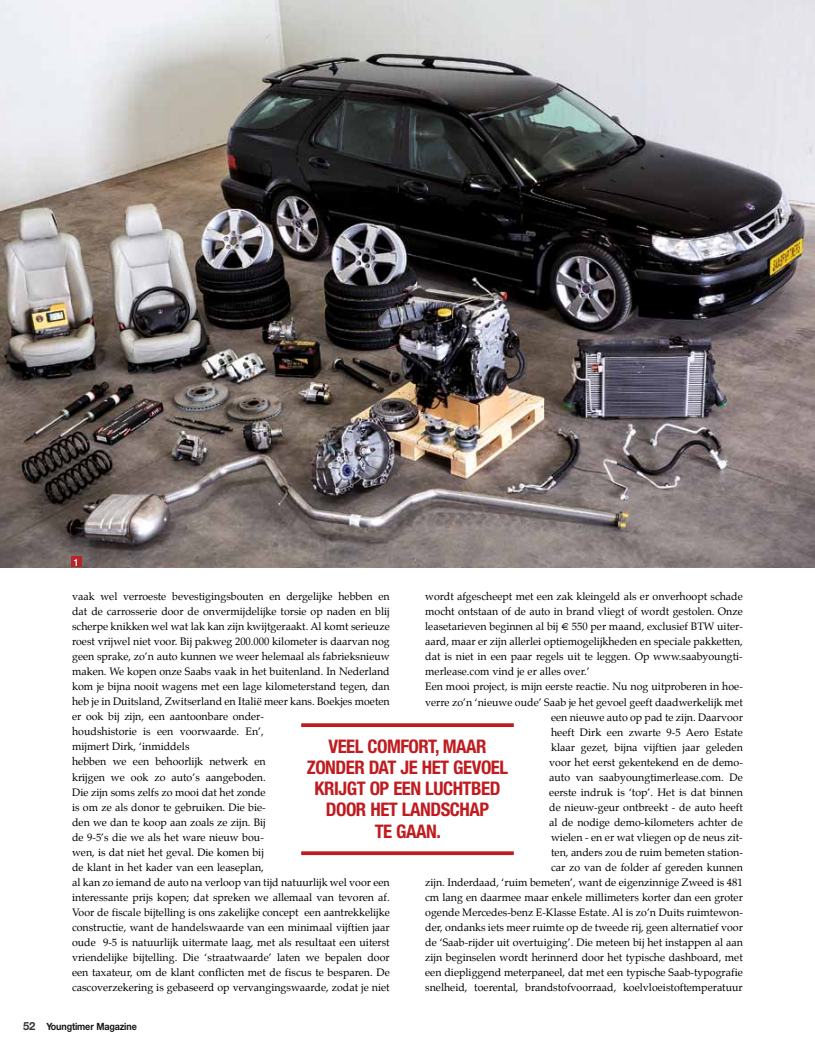
<style>
.page{position:relative;width:815px;height:1053px;background:#fff}
.page>*{position:absolute;margin:0;border:0;box-sizing:border-box;transform-origin:0 0}
.t1{font:700 condensed 18.75px/21.2px "Helvetica Neue LT Std";letter-spacing:-.025em;color:#bf1c20;text-align:center}
.t2{font:10.62px/15px "Palatino";color:#000}
.t3{font:700 10px "Helvetica Neue LT Std";letter-spacing:-.015em;color:#19161a;scale:.9 1}
.t4{font:500 10px "Helvetica Neue LT Std";color:#fff;scale:.9 1}
.s1{font-size:11.25px;color:#393439}
</style>
<div class="page">
<img style="left:0;top:0;width:815px;height:567px">
<div style="left:71px;top:556px;width:10px;height:11px;background:#b72427"></div>
<svg style="left:301px;top:723px;width:213px;height:4px"></svg>
<svg style="left:301px;top:851px;width:213px;height:4px"></svg>
<p class="t4" style="left:74px;top:556px;width:7px">1</p>
<p class="t2" style="left:72px;top:589px;width:319px">vaak wel verroeste bevestigingsbouten en dergelijke hebben en dat de carrosserie door de onvermijdelijke torsie op naden en blij scherpe knikken wel wat lak kan zijn kwijtgeraakt. Al komt serieuze roest vrijwel niet voor. Bij pakweg 200.000 kilometer is daarvan nog geen sprake, zo’n auto kunnen we weer helemaal als fabrieksnieuw maken. We kopen onze Saabs vaak in het buitenland. In Nederland kom je bijna nooit wagens met een lage kilometerstand tegen, dan heb je in Duitsland, Zwitserland en Italië meer kans. Boekjes moeten er ook bij zijn, een aantoonbare onder-<br>houdshistorie is een voorwaarde. En’,<br>mijmert Dirk, ‘inmiddels<br>hebben we een behoorlijk netwerk en<br>krijgen we ook zo auto’s aangeboden.<br>Die zijn soms zelfs zo mooi dat het zonde<br>is om ze als donor te gebruiken. Die bie-<br>den we dan te koop aan zoals ze zijn. Bij<br>de 9-5’s die we als het ware nieuw bou-<br>wen, is dat niet het geval. Die komen bij<br>de klant in het kader van een leaseplan,<br>al kan zo iemand de auto na verloop van tijd natuurlijk wel voor een interessante prijs kopen; dat spreken we allemaal van tevoren af.<br>Voor de fiscale bijtelling is ons zakelijke concept een aantrekkelijke constructie, want de handelswaarde van een minimaal vijftien jaar oude 9-5 is natuurlijk uitermate laag, met als resultaat een uiterst vriendelijke bijtelling. Die ‘straatwaarde’ laten we bepalen door een taxateur, om de klant conflicten met de fiscus te besparen. De cascoverzekering is gebaseerd op vervangingswaarde, zodat je niet</p>
<p class="t2" style="left:425px;top:589px;width:319px">wordt afgescheept met een zak kleingeld als er onverhoopt schade</p>
<p class="t2" style="left:425px;top:604px;width:319px">mocht ontstaan of de auto in brand vliegt of wordt gestolen. Onze</p>
<p class="t2" style="left:425px;top:619px;width:319px">leasetarieven beginnen al bij € 550 per maand, exclusief BTW uiter-</p>
<p class="t2" style="left:425px;top:634px;width:319px">aard, maar er zijn allerlei optiemogelijkheden en speciale pakketten,</p>
<p class="t2" style="left:425px;top:649px;width:319px">dat is niet in een paar regels uit te leggen. Op www.saabyoungti-</p>
<p class="t2" style="left:425px;top:664px;width:166px">merlease.com vind je er alles over.’</p>
<p class="t2" style="left:425px;top:679px;width:319px">Een mooi project, is mijn eerste reactie. Nu nog uitproberen in hoe-</p>
<p class="t2" style="left:425px;top:694px;width:319px">verre zo’n ‘nieuwe oude’ Saab je het gevoel geeft daadwerkelijk met</p>
<p class="t2" style="left:551px;top:709px;width:193px">een nieuwe auto op pad te zijn. Daarvoor</p>
<p class="t2" style="left:551px;top:724px;width:193px">heeft Dirk een zwarte 9-5 Aero Estate</p>
<p class="t2" style="left:551px;top:739px;width:193px">klaar gezet, bijna vijftien jaar geleden</p>
<p class="t2" style="left:549px;top:754px;width:195px">voor het eerst gekentekend en de demo-</p>
<p class="t2" style="left:549px;top:769px;width:195px">auto van saabyoungtimerlease.com. De</p>
<p class="t2" style="left:549px;top:784px;width:195px">eerste indruk is ‘top’. Het is dat binnen</p>
<p class="t2" style="left:549px;top:799px;width:195px">de nieuw-geur ontbreekt - de auto heeft</p>
<p class="t2" style="left:549px;top:814px;width:195px">al de nodige demo-kilometers achter de</p>
<p class="t2" style="left:551px;top:829px;width:193px">wielen - en er wat vliegen op de neus zit-</p>
<p class="t2" style="left:551px;top:844px;width:193px">ten, anders zou de ruim bemeten station-</p>
<p class="t2" style="left:551px;top:859px;width:193px">car zo van de folder af gereden kunnen</p>
<p class="t2" style="left:425px;top:874px;width:319px">zijn. Inderdaad, ‘ruim bemeten’, want de eigenzinnige Zweed is 481</p>
<p class="t2" style="left:425px;top:889px;width:319px">cm lang en daarmee maar enkele millimeters korter dan een groter</p>
<p class="t2" style="left:425px;top:904px;width:319px">ogende Mercedes-benz E-Klasse Estate. Al is zo’n Duits ruimtewon-</p>
<p class="t2" style="left:425px;top:919px;width:319px">der, ondanks iets meer ruimte op de tweede rij, geen alternatief voor</p>
<p class="t2" style="left:425px;top:934px;width:319px">de ‘Saab-rijder uit overtuiging’. Die meteen bij het instappen al aan</p>
<p class="t2" style="left:425px;top:949px;width:319px">zijn beginselen wordt herinnerd door het typische dashboard, met</p>
<p class="t2" style="left:425px;top:964px;width:319px">een diepliggend meterpaneel, dat met een typische Saab-typografie</p>
<p class="t2" style="left:425px;top:979px;width:319px">snelheid, toerental, brandstofvoorraad, koelvloeistoftemperatuur</p>
<h1 class="t1" style="left:307px;top:735px;width:203px">VEEL COMFORT, MAAR<br>ZONDER DAT JE HET GEVOEL<br>KRIJGT OP EEN LUCHTBED<br>DOOR HET LANDSCHAP<br>TE GAAN.</h1>
<p class="t3" style="left:23px;top:1019px;width:128px"><span class="s1">52</span> Youngtimer Magazine</p>
</div>
